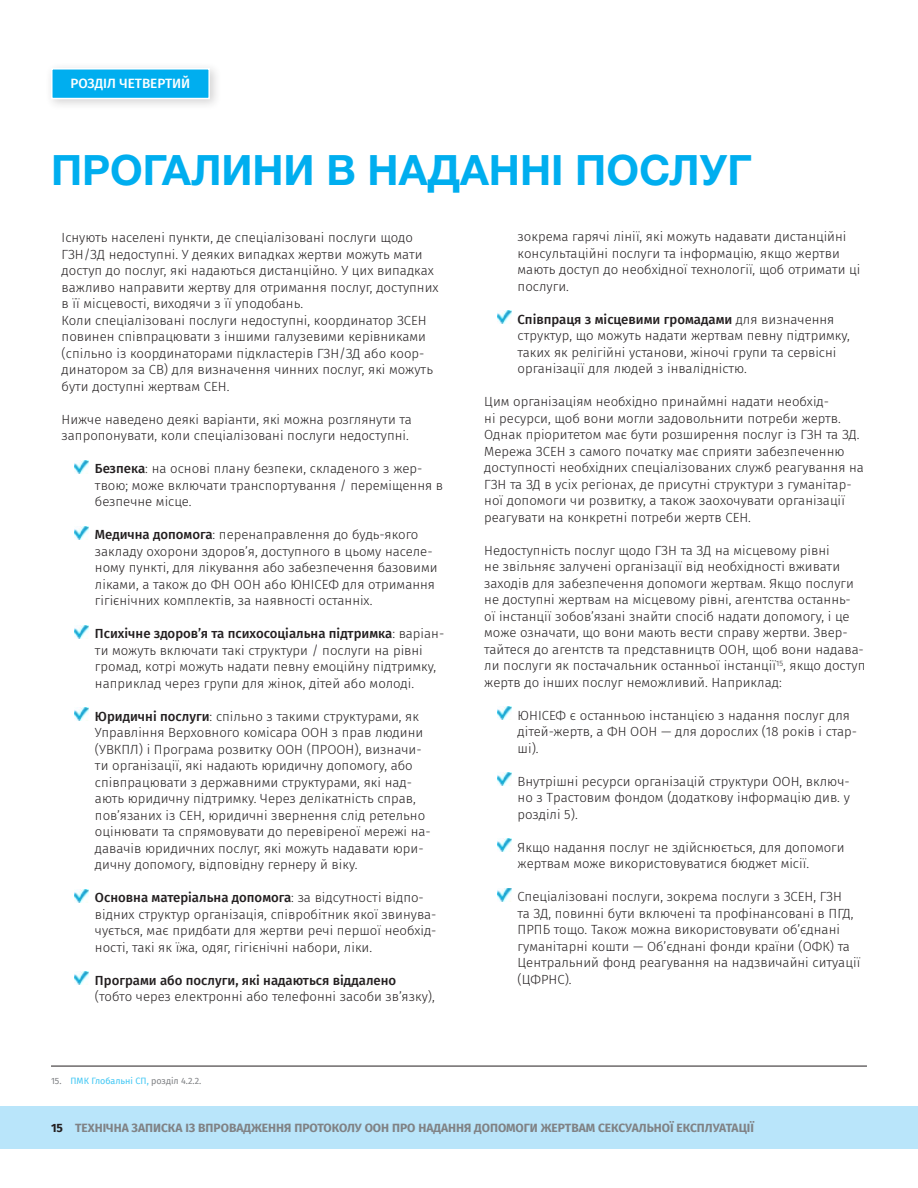
<style>
.page{position:relative;width:918px;height:1188px;background:#fff}
.page>*{position:absolute;margin:0;border:0;box-sizing:border-box;transform-origin:0 0}
.t1{font:700 42px "Helvetica Neue Cyr";color:#00aeef}
.t2{font:500 13.5px "Fira Sans";color:#fff}
.t3{font:300 13.2px/16.5px "Fira Sans";color:#231f20}
.t4{font:500 13.2px "Fira Sans";color:#231f20}
.t5{font:700 12px "Fira Sans";color:#808285}
.t6{font:9px "Fira Sans";color:#808285}
.s1{font-weight:500}
.s2{color:#40c7f4}
.s3{color:#231f20}
</style>
<div class="page">
<div style="left:0;top:1106px;width:918px;height:43px;background:#b9e5fa"></div>
<hr style="left:51px;top:1066px;width:816px;height:1px;background:#231f20">
<div style="left:45px;top:62px;width:177px;height:49px;background:#231f20;opacity:.2"></div>
<div style="left:51px;top:68px;width:159px;height:31px;background:#00aeef;border:2px solid #fff"></div>
<svg style="left:75px;top:460px;width:13px;height:13px"></svg>
<svg style="left:75px;top:526px;width:13px;height:13px"></svg>
<svg style="left:75px;top:625px;width:13px;height:13px"></svg>
<svg style="left:75px;top:708px;width:13px;height:13px"></svg>
<svg style="left:75px;top:889px;width:13px;height:13px"></svg>
<svg style="left:75px;top:972px;width:13px;height:13px"></svg>
<img style="left:497px;top:310px;width:14px;height:14px">
<img style="left:497px;top:706px;width:14px;height:14px">
<img style="left:497px;top:772px;width:14px;height:14px">
<img style="left:497px;top:838px;width:14px;height:14px">
<img style="left:497px;top:888px;width:14px;height:13px">
<p class="t2" style="left:71px;top:73px;width:121px">РОЗДІЛ ЧЕТВЕРТИЙ</p>
<h1 class="t1" style="left:51px;top:147px;width:702px">ПРОГАЛИНИ В НАДАННІ ПОСЛУГ</h1>
<p class="t3" style="left:62px;top:229px;width:378px">Існують населені пункти, де спеціалізовані послуги щодо ГЗН/ЗД недоступні. У деяких випадках жертви можуть мати доступ до послуг, які надаються дистанційно. У цих випадках важливо направити жертву для отримання послуг, доступних в її місцевості, виходячи з її уподобань.<br>Коли спеціалізовані послуги недоступні, координатор ЗСЕН повинен співпрацювати з іншими галузевими керівниками (спільно із координаторами підкластерів ГЗН/ЗД або коор&shy;динатором за СВ) для визначення чинних послуг, які можуть бути доступні жертвам СЕН.</p>
<p class="t3" style="left:62px;top:411px;width:352px">Нижче наведено деякі варіанти, які можна розглянути та запропонувати, коли спеціалізовані послуги недоступні.</p>
<p class="t3" style="left:95px;top:460px;width:350px"><span class="s1">Безпека</span>: на основі плану безпеки, складеного з жер&shy;твою; може включати транспортування / переміщення в безпечне місце.</p>
<p class="t3" style="left:95px;top:526px;width:344px"><span class="s1">Медична допомога</span>: перенаправлення до будь-якого закладу охорони здоров’я, доступного в цьому населе&shy;ному пункті, для лікування або забезпечення базовими ліками, а також до ФН ООН або ЮНІСЕФ для отримання гігієнічних комплектів, за наявності останніх.</p>
<p class="t3" style="left:95px;top:625px;width:351px"><span class="s1">Психічне здоров’я та психосоціальна підтримка</span>: варіан&shy;ти можуть включати такі структури / послуги на рівні громад, котрі можуть надати певну емоційну підтримку, наприклад через групи для жінок, дітей або молоді.</p>
<p class="t3" style="left:95px;top:708px;width:337px"><span class="s1">Юридичні послуги</span>: спільно з такими структурами, як Управління Верховного комісара ООН з прав людини (УВКПЛ) і Програма розвитку ООН (ПРООН), визначи&shy;ти організації, які надають юридичну допомогу, або співпрацювати з державними структурами, які над&shy;ають юридичну підтримку. Через делікатність справ, пов’язаних із СЕН, юридичні звернення слід ретельно оцінювати та спрямовувати до перевіреної мережі на&shy;давачів юридичних послуг, які можуть надавати юри&shy;дичну допомогу, відповідну гернеру й віку.</p>
<p class="t3" style="left:95px;top:889px;width:343px"><span class="s1">Основна матеріальна допомога</span>: за відсутності відпо&shy;відних структур організація, співробітник якої звинува&shy;чується, має придбати для жертви речі першої необхід&shy;ності, такі як їжа, одяг, гігієнічні набори, ліки.</p>
<p class="t4" style="left:95px;top:970px;width:303px">Програми або послуги, які надаються віддалено</p>
<p class="t3" style="left:95px;top:988px;width:341px">(тобто через електронні або телефонні засоби зв’язку),</p>
<p class="t3" style="left:518px;top:228px;width:344px">зокрема гарячі лінії, які можуть надавати дистанційні консультаційні послуги та інформацію, якщо жертви мають доступ до необхідної технології, щоб отримати ці послуги.</p>
<p class="t3" style="left:518px;top:311px;width:334px"><span class="s1">Співпраця з місцевими громадами</span> для визначення структур, що можуть надати жертвам певну підтримку, таких як релігійні установи, жіночі групи та сервісні організації для людей з інвалідністю.</p>
<p class="t3" style="left:484px;top:393px;width:381px">Цим організаціям необхідно принаймні надати необхід-<br>ні ресурси, щоб вони могли задовольнити потреби жертв.<br>Однак пріоритетом має бути розширення послуг із ГЗН та ЗД.<br>Мережа ЗСЕН з самого початку має сприяти забезпеченню доступності необхідних спеціалізованих служб реагування на ГЗН та ЗД в усіх регіонах, де присутні структури з гуманітар&shy;ної допомоги чи розвитку, а також заохочувати організації реагувати на конкретні потреби жертв СЕН.</p>
<p class="t3" style="left:484px;top:542px;width:383px">Недоступність послуг щодо ГЗН та ЗД на місцевому рівні<br>не звільняє залучені організації від необхідності вживати заходів для забезпечення допомоги жертвам. Якщо послуги не доступні жертвам на місцевому рівні, агентства останнь-<br>ої інстанції зобов’язані знайти спосіб надати допомогу, і це може означати, що вони мають вести справу жертви. Звер&shy;тайтеся до агентств та представництв ООН, щоб вони надава&shy;ли послуги як постачальник останньої інстанції<sup>15</sup>, якщо доступ жертв до інших послуг неможливий. Наприклад:</p>
<p class="t3" style="left:518px;top:707px;width:341px">ЮНІСЕФ є останньою інстанцією з надання послуг для дітей-жертв, а ФН ООН — для дорослих (18 років і стар&shy;ші).</p>
<p class="t3" style="left:518px;top:773px;width:334px;text-align:justify">Внутрішні ресурси організацій структури ООН, включ&shy;но з Трастовим фондом (додаткову інформацію див. у розділі 5).</p>
<p class="t3" style="left:518px;top:839px;width:329px">Якщо надання послуг не здійснюється, для допомоги жертвам може використовуватися бюджет місії.</p>
<p class="t3" style="left:518px;top:888px;width:344px">Спеціалізовані послуги, зокрема послуги з ЗСЕН, ГЗН<br>та ЗД, повинні бути включені та профінансовані в ПГД, ПРПБ тощо. Також можна використовувати об’єднані гуманітарні кошти — Об’єднані фонди країни (ОФК) та Центральний фонд реагування на надзвичайні ситуації (ЦФРНС).</p>
<p class="t6" style="left:51px;top:1074px;width:152px">15. <span class="s2">ПМК Глобальні СП,</span> розділ 4.2.2.</p>
<p class="t5" style="left:51px;top:1118px;width:704px"><span class="s3">15</span> ТЕХНІЧНА ЗАПИСКА ІЗ ВПРОВАДЖЕННЯ ПРОТОКОЛУ ООН ПРО НАДАННЯ ДОПОМОГИ ЖЕРТВАМ СЕКСУАЛЬНОЇ ЕКСПЛУАТАЦІЇ</p>
</div>
